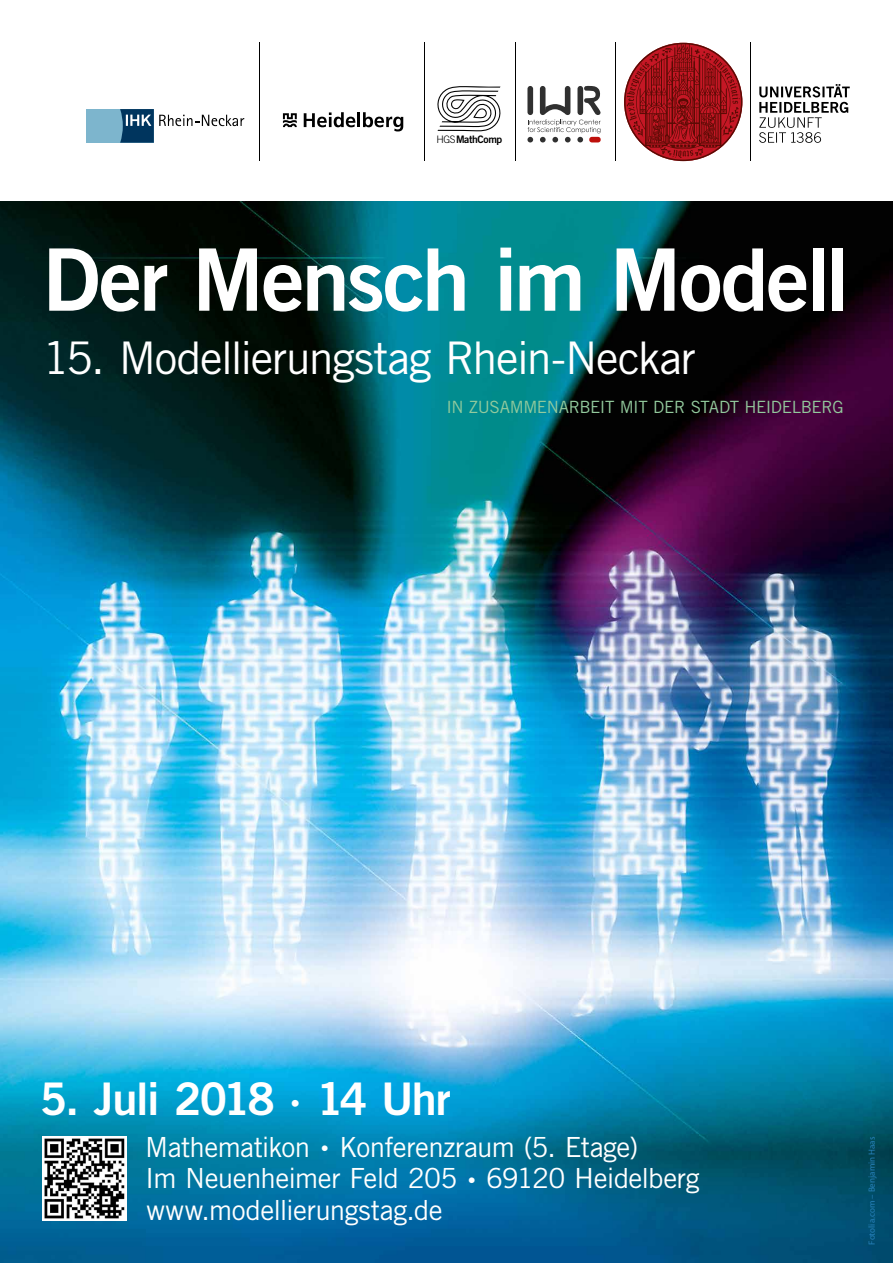
<style>
.page{position:relative;width:893px;height:1263px;background:#fff}
.page>*{position:absolute;margin:0;border:0;box-sizing:border-box;transform-origin:0 0}
.t1{font:86.25px "Trade Gothic LT Com Bd 2";letter-spacing:-.03em;color:#fff}
.t2{font:45px "Trade Gothic LT Com";letter-spacing:-.035em;color:#fff}
.t3{font:45px "Trade Gothic LT Com Bd 2";letter-spacing:-.04em;color:#fff}
.t4{font:27.75px/31.5px "Trade Gothic LT Com";letter-spacing:-.02em;color:#fff}
.t5{font:16.88px "Trade Gothic LT Com";letter-spacing:-.025em;color:#93ca9d}
.t6{font:10.35px "Trade Gothic LT Com Bd 2";letter-spacing:-.04em;color:#000}
.t7{font:9px "Myriad";color:#2781ba}
.s1{font-family:"Trade Gothic LT Com";font-weight:300}
.s2{font-family:"Trade Gothic LT Com Bd 2";font-size:37.5px}
</style>
<div class="page">
<img style="left:0;top:202px;width:893px;height:1061px">
<hr style="left:751px;top:43px;width:1px;height:118px;background:#000">
<svg style="left:759px;top:84px;width:91px;height:59px"></svg>
<svg style="left:624px;top:43px;width:118px;height:118px"></svg>
<hr style="left:616px;top:43px;width:1px;height:118px;background:#000">
<hr style="left:424px;top:43px;width:1px;height:118px;background:#000">
<img style="left:43px;top:1137px;width:83px;height:83px">
<div style="left:86px;top:109px;width:68px;height:34px;background:#7db5cd"></div>
<svg style="left:120px;top:109px;width:124px;height:34px"></svg>
<hr style="left:516px;top:43px;width:1px;height:118px;background:#000">
<svg style="left:437px;top:86px;width:64px;height:45px"></svg>
<hr style="left:259px;top:43px;width:1px;height:118px;background:#000">
<svg style="left:527px;top:85px;width:74px;height:57px"></svg>
<svg style="left:304px;top:112px;width:99px;height:19px"></svg>
<svg style="left:283px;top:113px;width:14px;height:14px"></svg>
<p class="t6" style="left:436px;top:133px;width:67px"><span class="s1">HGS</span>MathComp</p>
<h1 class="t1" style="left:43px;top:226px;width:809px">Der Mensch im Modell</h1>
<h2 class="t2" style="left:43px;top:330px;width:655px">15. Modellierungstag Rhein-Neckar</h2>
<p class="t5" style="left:446px;top:397px;width:399px">IN ZUSAMMENARBEIT MIT DER STADT HEIDELBERG</p>
<h2 class="t3" style="left:40px;top:1071px;width:412px">5. Juli 2018 ∙ 14 Uhr</h2>
<p class="t4" style="left:145px;top:1131px;width:556px">Mathematikon <span class="s2">∙</span> Konferenzraum (5. Etage)<br>Im Neuenheimer Feld 205 <span class="s2">∙</span> 69120 Heidelberg www.modellierungstag.de</p>
<p class="t7" style="left:867px;top:1245px;width:109px;rotate:-90deg">Fotolia.com – Benjamin Haas</p>
</div>
